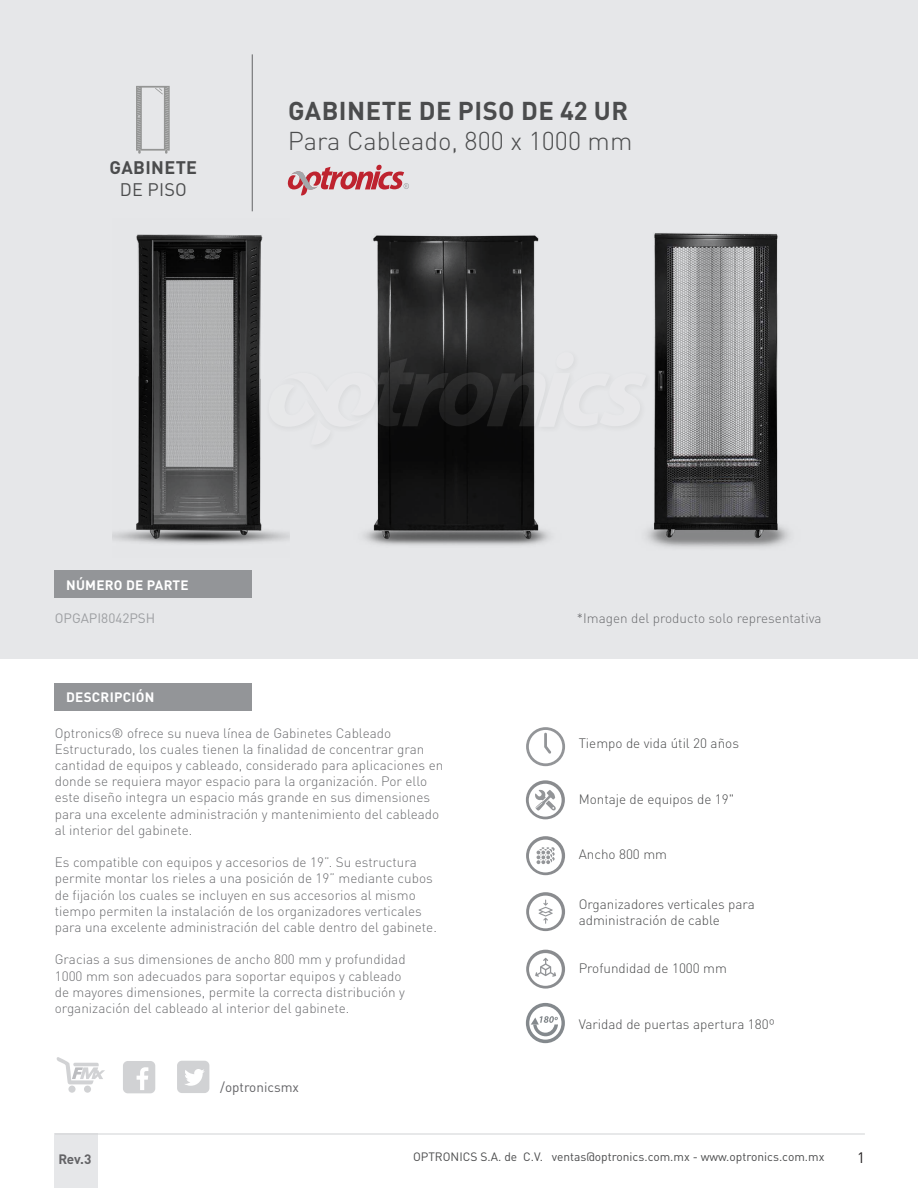
<style>
.page{position:relative;width:918px;height:1188px;background:#fff}
.page>*{position:absolute;margin:0;border:0;box-sizing:border-box;transform-origin:0 0}
.t1{font:300 25.5px "DIN Pro";color:#4b4c4d}
.t2{font:700 25.5px "DIN Pro";letter-spacing:.02em;color:#4b4c4d}
.t3{font:700 18px "DIN Pro";letter-spacing:.02em;color:#4b4c4d}
.t4{font:18px "DIN Pro";letter-spacing:.01em;color:#4b4c4d}
.t5{font:15px "DIN Pro";color:#231f20}
.t6{font:300 13.5px/16.2px "DIN Pro";color:#6c6d70}
.t7{font:300 13.5px/16.5px "DIN Pro";color:#4b4c4d}
.t8{font:700 13.5px "DIN Pro";letter-spacing:.02em;color:#fff}
.t9{font:13.5px "DIN Pro";color:#9d9fa2}
.t10{font:13.5px "DIN Pro";color:#636366}
.t11{font:700 13.5px "DIN Pro";color:#636366}
.t12{font:12px "DIN Pro";color:#4b4c4d}
</style>
<div class="page">
<div style="left:1px;top:0;width:917px;height:658px;background:#e6e7e9"></div>
<div style="left:54px;top:1134px;width:44px;height:54px;background:#e6e7e9"></div>
<hr style="left:55px;top:1134px;width:810px;height:1px;background:#d1d2d4">
<hr style="left:252px;top:54px;width:1px;height:157px;background:#636366">
<svg style="left:287px;top:165px;width:122px;height:30px"></svg>
<svg style="left:136px;top:86px;width:34px;height:68px"></svg>
<svg style="left:526px;top:1003px;width:39px;height:40px"></svg>
<svg style="left:526px;top:950px;width:39px;height:39px"></svg>
<svg style="left:526px;top:892px;width:39px;height:39px"></svg>
<svg style="left:526px;top:836px;width:39px;height:39px"></svg>
<svg style="left:526px;top:780px;width:39px;height:39px"></svg>
<div style="left:54px;top:570px;width:198px;height:28px;background:#939598"></div>
<div style="left:68px;top:1086px;width:8px;height:7px;background:#d1d2d4;border-radius:50%"></div>
<div style="left:84px;top:1086px;width:7px;height:7px;background:#d1d2d4;border-radius:50%"></div>
<svg style="left:56px;top:1057px;width:49px;height:27px"></svg>
<div style="left:123px;top:1061px;width:32px;height:32px;background:#d1d2d4;border-radius:5px"></div>
<svg style="left:137px;top:1067px;width:11px;height:23px"></svg>
<div style="left:177px;top:1061px;width:32px;height:32px;background:#d1d2d4;border-radius:5px"></div>
<svg style="left:185px;top:1069px;width:20px;height:17px"></svg>
<svg style="left:526px;top:727px;width:39px;height:39px"></svg>
<div style="left:54px;top:683px;width:197px;height:28px;background:#939598"></div>
<img style="left:646px;top:233px;width:144px;height:315px">
<img style="left:112px;top:234px;width:178px;height:310px">
<img style="left:363px;top:235px;width:187px;height:311px">
<img style="left:263px;top:346px;width:392px;height:108px">
<svg style="left:268px;top:352px;width:378px;height:93px"></svg>
<h2 class="t3" style="left:110px;top:153px;width:89px">GABINETE</h2>
<h2 class="t4" style="left:120px;top:177px;width:68px">DE PISO</h2>
<h1 class="t2" style="left:288px;top:89px;width:342px">GABINETE DE PISO DE 42 UR</h1>
<h1 class="t1" style="left:288px;top:121px;width:346px">Para Cableado, 800 x 1000 mm</h1>
<p class="t8" style="left:66px;top:574px;width:124px">NÚMERO DE PARTE</p>
<p class="t9" style="left:55px;top:609px;width:102px">OPGAPI8042PSH</p>
<p class="t8" style="left:66px;top:686px;width:90px">DESCRIPCIÓN</p>
<p class="t6" style="left:577px;top:609px;width:246px">*Imagen del producto solo representativa</p>
<p class="t6" style="left:55px;top:723px;width:390px">Optronics® ofrece su nueva línea de Gabinetes Cableado Estructurado, los cuales tienen la finalidad de concentrar gran cantidad de equipos y cableado, considerado para aplicaciones en donde se requiera mayor espacio para la organización. Por ello este diseño integra un espacio más grande en sus dimensiones para una excelente administración y mantenimiento del cableado al interior del gabinete.</p>
<p class="t6" style="left:55px;top:853px;width:384px">Es compatible con equipos y accesorios de 19”. Su estructura permite montar los rieles a una posición de 19” mediante cubos de fijación los cuales se incluyen en sus accesorios al mismo tiempo permiten la instalación de los organizadores verticales para una excelente administración del cable dentro del gabinete.</p>
<p class="t6" style="left:55px;top:950px;width:352px">Gracias a sus dimensiones de ancho 800 mm y profundidad 1000 mm son adecuados para soportar equipos y cableado de mayores dimensiones, permite la correcta distribución y organización del cableado al interior del gabinete.</p>
<p class="t10" style="left:220px;top:1078px;width:80px">/optronicsmx</p>
<p class="t7" style="left:579px;top:734px;width:162px">Tiempo de vida útil 20 años</p>
<p class="t7" style="left:579px;top:789px;width:157px">Montaje de equipos de 19"</p>
<p class="t7" style="left:579px;top:845px;width:90px">Ancho 800 mm</p>
<p class="t7" style="left:579px;top:894px;width:178px">Organizadores verticales para administración de cable</p>
<p class="t7" style="left:579px;top:959px;width:150px">Profundidad de 1000 mm</p>
<p class="t7" style="left:579px;top:1014px;width:198px">Varidad de puertas apertura 180º</p>
<p class="t11" style="left:58px;top:1148px;width:34px">Rev.3</p>
<p class="t12" style="left:413px;top:1149px;width:413px">OPTRONICS S.A. de C.V. ventas@optronics.com.mx - www.optronics.com.mx</p>
<p class="t5" style="left:857px;top:1148px;width:9px">1</p>
</div>
